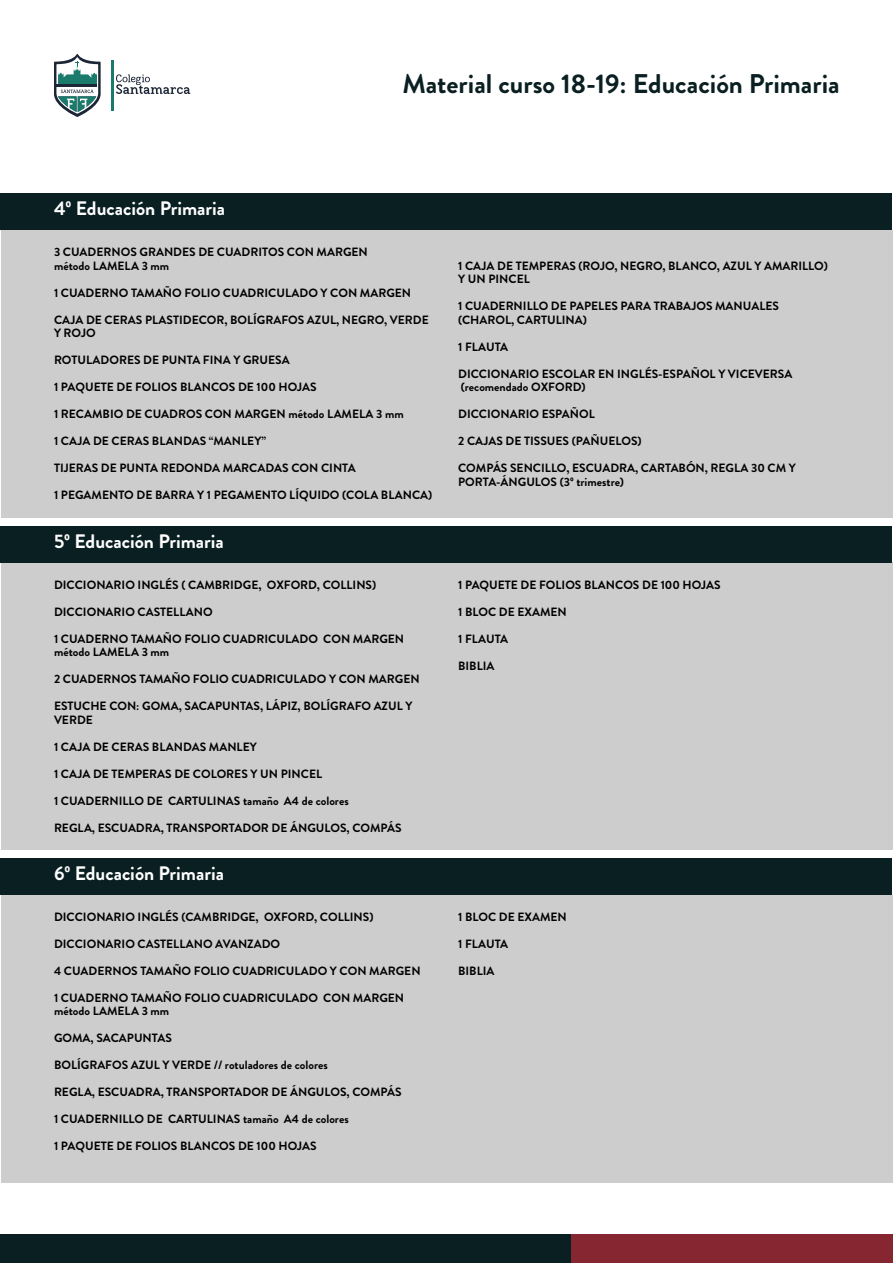
<style>
.page{position:relative;width:893px;height:1263px;background:#fff}
.page>*{position:absolute;margin:0;border:0;box-sizing:border-box;transform-origin:0 0}
.t1{font:700 27px "Brandon Grotesque";color:#0a1f21}
.t2{font:700 19.5px "Brandon Grotesque";color:#fff}
.t3{font:700 12px/13.5px "Brandon Grotesque";color:#000}
</style>
<div class="page">
<div style="left:0;top:1234px;width:572px;height:29px;background:#0a1f21"></div>
<div style="left:572px;top:1234px;width:321px;height:29px;background:#852630"></div>
<svg style="left:116px;top:74px;width:74px;height:20px"></svg>
<hr style="left:112px;top:60px;width:2px;height:51px;background:#1a7a6b">
<svg style="left:54px;top:54px;width:47px;height:63px"></svg>
<div style="left:1px;top:230px;width:891px;height:288px;background:#cdcdcd"></div>
<div style="left:1px;top:563px;width:891px;height:287px;background:#cdcdcd"></div>
<div style="left:1px;top:895px;width:891px;height:287px;background:#cdcdcd"></div>
<div style="left:1px;top:193px;width:891px;height:37px;background:#0a1f21"></div>
<div style="left:1px;top:526px;width:891px;height:37px;background:#0a1f21"></div>
<div style="left:1px;top:858px;width:891px;height:37px;background:#0a1f21"></div>
<h2 class="t2" style="left:54px;top:195px;width:173px">4º Educación Primaria</h2>
<h1 class="t1" style="left:402px;top:65px;width:439px">Material curso 18-19: Educación Primaria</h1>
<p class="t3" style="left:54px;top:245px;width:315px">3 CUADERNOS GRANDES DE CUADRITOS CON MARGEN método LAMELA 3 mm</p>
<p class="t3" style="left:54px;top:286px;width:359px">1 CUADERNO TAMAÑO FOLIO CUADRICULADO Y CON MARGEN</p>
<p class="t3" style="left:54px;top:313px;width:376px">CAJA DE CERAS PLASTIDECOR, BOLÍGRAFOS AZUL, NEGRO, VERDE<br>Y ROJO</p>
<p class="t3" style="left:54px;top:353px;width:237px">ROTULADORES DE PUNTA FINA Y GRUESA</p>
<p class="t3" style="left:54px;top:380px;width:264px">1 PAQUETE DE FOLIOS BLANCOS DE 100 HOJAS</p>
<p class="t3" style="left:54px;top:407px;width:351px">1 RECAMBIO DE CUADROS CON MARGEN método LAMELA 3 mm</p>
<p class="t3" style="left:54px;top:434px;width:214px">1 CAJA DE CERAS BLANDAS “MANLEY”</p>
<p class="t3" style="left:54px;top:461px;width:303px">TIJERAS DE PUNTA REDONDA MARCADAS CON CINTA</p>
<p class="t3" style="left:54px;top:488px;width:380px">1 PEGAMENTO DE BARRA Y 1 PEGAMENTO LÍQUIDO (COLA BLANCA)</p>
<h2 class="t2" style="left:54px;top:527px;width:171px">5º Educación Primaria</h2>
<p class="t3" style="left:54px;top:578px;width:324px">DICCIONARIO INGLÉS ( CAMBRIDGE, OXFORD, COLLINS)</p>
<p class="t3" style="left:54px;top:605px;width:160px">DICCIONARIO CASTELLANO</p>
<p class="t3" style="left:54px;top:632px;width:352px">1 CUADERNO TAMAÑO FOLIO CUADRICULADO CON MARGEN método LAMELA 3 mm</p>
<p class="t3" style="left:54px;top:672px;width:367px">2 CUADERNOS TAMAÑO FOLIO CUADRICULADO Y CON MARGEN</p>
<p class="t3" style="left:54px;top:699px;width:360px">ESTUCHE CON: GOMA, SACAPUNTAS, LÁPIZ, BOLÍGRAFO AZUL Y<br>VERDE</p>
<p class="t3" style="left:54px;top:740px;width:204px">1 CAJA DE CERAS BLANDAS MANLEY</p>
<p class="t3" style="left:54px;top:767px;width:270px">1 CAJA DE TEMPERAS DE COLORES Y UN PINCEL</p>
<p class="t3" style="left:54px;top:794px;width:296px">1 CUADERNILLO DE CARTULINAS tamaño A4 de colores</p>
<p class="t3" style="left:54px;top:821px;width:349px">REGLA, ESCUADRA, TRANSPORTADOR DE ÁNGULOS, COMPÁS</p>
<h2 class="t2" style="left:54px;top:860px;width:172px">6º Educación Primaria</h2>
<p class="t3" style="left:54px;top:910px;width:321px">DICCIONARIO INGLÉS (CAMBRIDGE, OXFORD, COLLINS)</p>
<p class="t3" style="left:54px;top:937px;width:228px">DICCIONARIO CASTELLANO AVANZADO</p>
<p class="t3" style="left:54px;top:964px;width:368px">4 CUADERNOS TAMAÑO FOLIO CUADRICULADO Y CON MARGEN</p>
<p class="t3" style="left:54px;top:991px;width:352px">1 CUADERNO TAMAÑO FOLIO CUADRICULADO CON MARGEN método LAMELA 3 mm</p>
<p class="t3" style="left:54px;top:1032px;width:119px">GOMA, SACAPUNTAS</p>
<p class="t3" style="left:54px;top:1059px;width:275px">BOLÍGRAFOS AZUL Y VERDE // rotuladores de colores</p>
<p class="t3" style="left:54px;top:1086px;width:349px">REGLA, ESCUADRA, TRANSPORTADOR DE ÁNGULOS, COMPÁS</p>
<p class="t3" style="left:54px;top:1113px;width:296px">1 CUADERNILLO DE CARTULINAS tamaño A4 de colores</p>
<p class="t3" style="left:54px;top:1140px;width:264px">1 PAQUETE DE FOLIOS BLANCOS DE 100 HOJAS</p>
<p class="t3" style="left:458px;top:259px;width:371px">1 CAJA DE TEMPERAS (ROJO, NEGRO, BLANCO, AZUL Y AMARILLO)<br>Y UN PINCEL</p>
<p class="t3" style="left:458px;top:299px;width:322px">1 CUADERNILLO DE PAPELES PARA TRABAJOS MANUALES (CHAROL, CARTULINA)</p>
<p class="t3" style="left:458px;top:340px;width:52px">1 FLAUTA</p>
<p class="t3" style="left:458px;top:367px;width:336px">DICCIONARIO ESCOLAR EN INGLÉS-ESPAÑOL Y VICEVERSA (recomendado OXFORD)</p>
<p class="t3" style="left:458px;top:407px;width:138px">DICCIONARIO ESPAÑOL</p>
<p class="t3" style="left:458px;top:434px;width:185px">2 CAJAS DE TISSUES (PAÑUELOS)</p>
<p class="t3" style="left:458px;top:461px;width:339px">COMPÁS SENCILLO, ESCUADRA, CARTABÓN, REGLA 30 CM Y<br>PORTA-ÁNGULOS (3º trimestre)</p>
<p class="t3" style="left:458px;top:578px;width:264px">1 PAQUETE DE FOLIOS BLANCOS DE 100 HOJAS</p>
<p class="t3" style="left:458px;top:605px;width:110px">1 BLOC DE EXAMEN</p>
<p class="t3" style="left:458px;top:632px;width:52px">1 FLAUTA</p>
<p class="t3" style="left:458px;top:659px;width:38px">BIBLIA</p>
<p class="t3" style="left:458px;top:910px;width:110px">1 BLOC DE EXAMEN</p>
<p class="t3" style="left:458px;top:937px;width:52px">1 FLAUTA</p>
<p class="t3" style="left:458px;top:964px;width:38px">BIBLIA</p>
</div>
